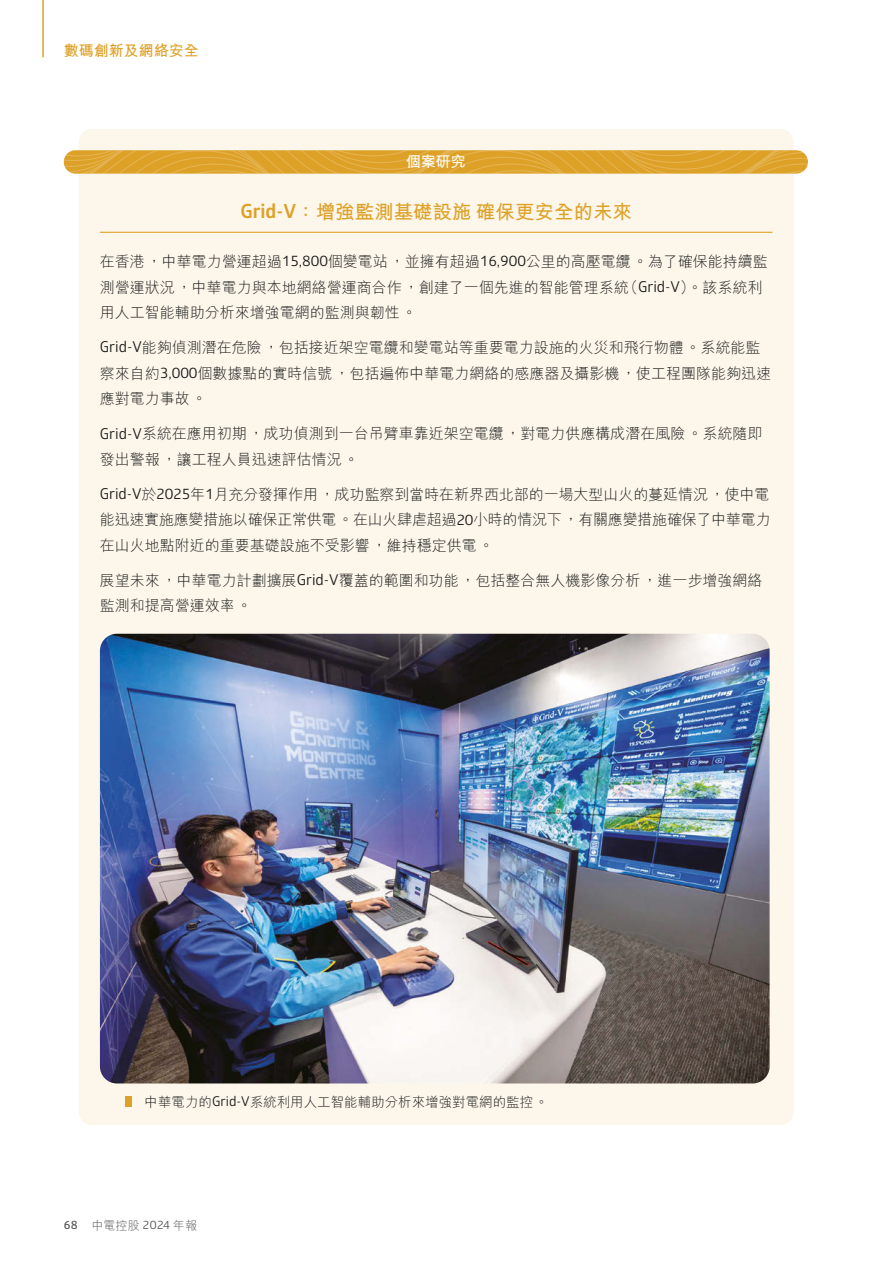
<style>
.page{position:relative;width:893px;height:1263px;background:#fff}
.page>*{position:absolute;margin:0;border:0;box-sizing:border-box;transform-origin:0 0}
.t1{font:700 19.5px "M Hei HK";color:#dea127}
.t2{font:300 15px/25.5px "M Hei HK";color:#1c1c1b}
.t3{font:700 15px "M Hei HK";color:#dea127}
.t4{font:700 15px "M Hei HK";color:#fff}
.t5{font:300 13.5px "M Hei HK";color:#1c1c1b}
.t6{font:300 12px "M Hei HK";letter-spacing:.005em;color:#575756}
.s1{font-family:"Glober"}
.s2{font-family:"Glober";font-weight:400}
.s3{font-family:"M Hei HKS"}
.s4{font-family:"Glober";font-weight:600}
</style>
<div class="page">
<div style="left:79px;top:129px;width:715px;height:996px;background:#fcf6eb"></div>
<svg style="left:64px;top:150px;width:744px;height:24px;background:#dfa634"></svg>
<img style="left:100px;top:634px;width:670px;height:449px">
<div style="left:125px;top:1096px;width:7px;height:11px;background:#dea127"></div>
<hr style="left:100px;top:232px;width:672px;height:1px;background:#dea127">
<hr style="left:42px;top:0;width:2px;height:57px;background:#dea127">
<p class="t3" style="left:64px;top:40px;width:136px">數碼創新及網絡安全</p>
<p class="t4" style="left:406px;top:151px;width:61px">個案研究</p>
<h1 class="t1" style="left:240px;top:197px;width:393px"><span class="s1">Grid-V</span>：增強監測基礎設施確保更安全的未來</h1>
<p class="t2" style="left:100px;top:248px;width:669px">在香港，中華電力營運超過<span class="s2">15,800</span>個變電站，並擁有超過<span class="s2">16,900</span>公里的高壓電纜。為了確保能持續監測營運狀況，中華電力與本地網絡營運商合作，創建了一個先進的智能管理系統（<span class="s2">Grid-V</span>）。該系統利用人工智能輔助分析來增強電網的監測與韌性。</p>
<p class="t2" style="left:100px;top:334px;width:673px"><span class="s2">Grid-V</span>能夠偵測潛在危險，包括接近架空電纜和變電站<span class="s3">等</span>重要電力設施的火災和飛行物體。系統能監察來自約<span class="s2">3,000</span>個數據點的實時信號，包括遍佈中華電力網絡的感應器及攝影機，使工程團隊能夠迅速應對電力事故。</p>
<p class="t2" style="left:100px;top:421px;width:664px"><span class="s2">Grid-V</span>系統在應用初期，成功偵測到一台吊臂車靠近架空電纜，對電力供應構成潛在風險。系統隨即發出警報，讓工程人員迅速評估情況。</p>
<p class="t2" style="left:100px;top:481px;width:672px;text-align:justify"><span class="s2">Grid-V</span>於<span class="s2">2025</span>年<span class="s2">1</span>月充分發揮作用，成功監察到當時在新界西北部的一場大型山火的蔓延情況，使中電能迅速實施應變措施以確保正常供電。在山火肆虐超過<span class="s2">20</span>小時的情況下，有關應變措施確保了中華電力在山火地點附近的重要基礎設施不受影響，維持穩定供電。</p>
<p class="t2" style="left:100px;top:567px;width:664px">展望未來，中華電力計劃擴展<span class="s2">Grid-V</span>覆蓋的範圍和功能，包括整合無人機影像分析，進一步增強網絡監測和提高營運效率。</p>
<p class="t5" style="left:145px;top:1092px;width:405px">中華電力的<span class="s2">Grid-V</span>系統利用人工智能輔助分析來增強對電網的監控。</p>
<p class="t6" style="left:64px;top:1217px;width:135px"><span class="s4">68</span> 中電控股 <span class="s2">2024</span> 年報</p>
</div>
